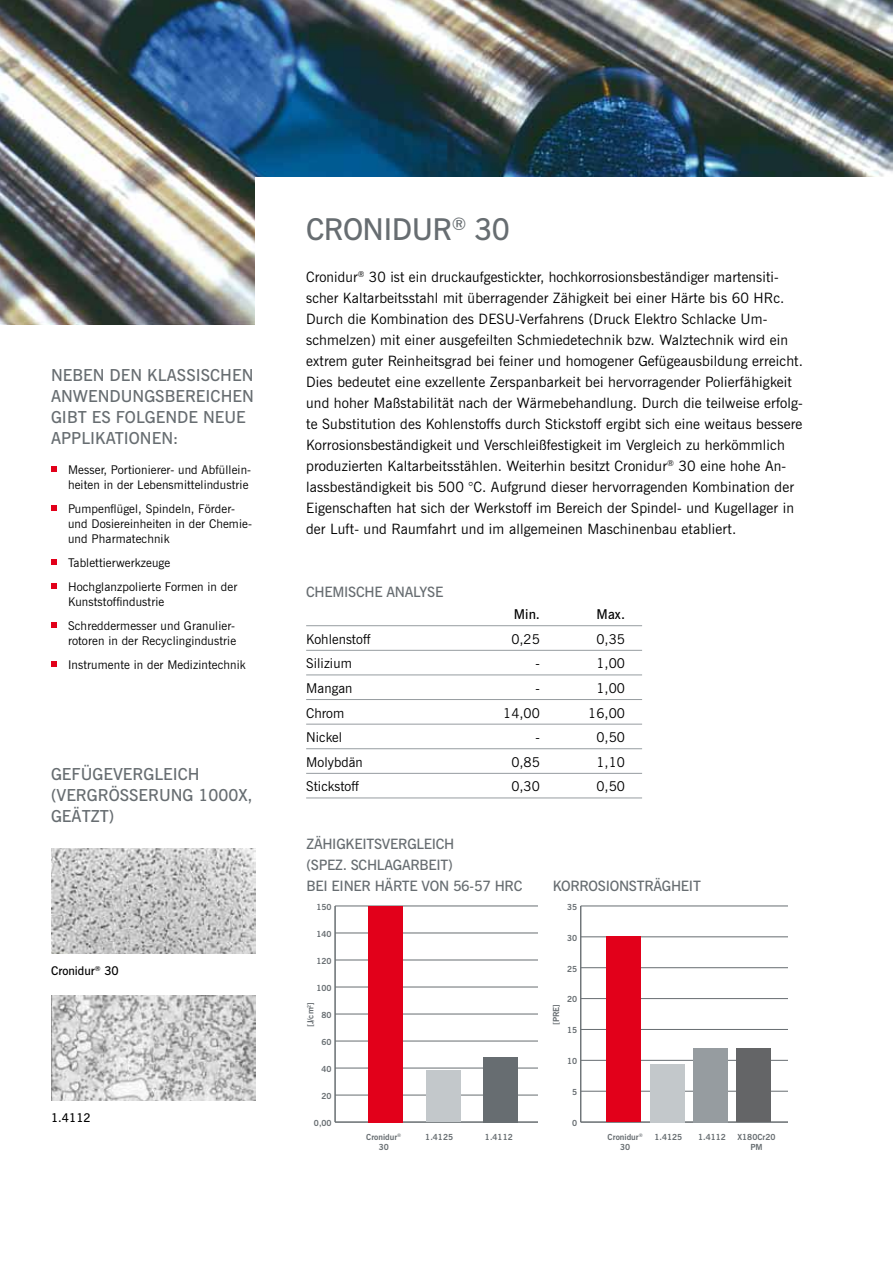
<style>
.page{position:relative;width:893px;height:1263px;background:#fff}
.page>*{position:absolute;margin:0;border:0;box-sizing:border-box;transform-origin:0 0}
.t1{font:600 30px "News Gothic BT";letter-spacing:-.02em;color:#676d71}
.t2{font:600 16.5px/21px "News Gothic BT";color:#676d71}
.t3{font:14.25px/21px "News Gothic BT";letter-spacing:.01em;color:#000}
.t4{font:600 14.25px/21px "News Gothic BT";letter-spacing:-.02em;color:#676d71}
.t5{font:13.5px "News Gothic BT";letter-spacing:.005em;color:#000}
.t6{font:600 13.5px "News Gothic BT";color:#000}
.t7{font:12px/15px "News Gothic BT";letter-spacing:.01em;color:#000}
.t8{font:600 12px "News Gothic BT";color:#000}
.t9{font:700 8.4px/10.1px "News Gothic BT";color:#676d71;text-align:center}
</style>
<div class="page">
<img style="left:0;top:0;width:893px;height:324px">
<div style="left:255px;top:177px;width:638px;height:168px;background:#fff"></div>
<hr style="left:306px;top:625px;width:336px;height:1px;background:#969ca0">
<hr style="left:306px;top:650px;width:336px;height:1px;background:#969ca0">
<hr style="left:306px;top:675px;width:336px;height:1px;background:#969ca0">
<hr style="left:306px;top:699px;width:336px;height:1px;background:#969ca0">
<hr style="left:306px;top:724px;width:336px;height:1px;background:#969ca0">
<hr style="left:306px;top:748px;width:336px;height:1px;background:#969ca0">
<hr style="left:306px;top:773px;width:336px;height:1px;background:#969ca0">
<hr style="left:306px;top:798px;width:336px;height:1px;background:#969ca0">
<img style="left:51px;top:849px;width:204px;height:105px">
<img style="left:51px;top:996px;width:204px;height:105px">
<svg style="left:51px;top:466px;width:6px;height:6px"></svg>
<svg style="left:51px;top:505px;width:6px;height:6px"></svg>
<svg style="left:51px;top:559px;width:6px;height:6px"></svg>
<svg style="left:51px;top:583px;width:6px;height:6px"></svg>
<svg style="left:51px;top:622px;width:6px;height:6px"></svg>
<svg style="left:51px;top:661px;width:6px;height:6px"></svg>
<hr style="left:335px;top:906px;width:1px;height:216px;background:#676d71">
<hr style="left:335px;top:1122px;width:202px;height:1px;background:#676d71">
<hr style="left:335px;top:1095px;width:202px;height:1px;background:#676d71">
<hr style="left:335px;top:1068px;width:202px;height:1px;background:#676d71">
<hr style="left:335px;top:1041px;width:202px;height:1px;background:#676d71">
<hr style="left:335px;top:1014px;width:202px;height:1px;background:#676d71">
<hr style="left:335px;top:987px;width:202px;height:1px;background:#676d71">
<hr style="left:335px;top:960px;width:202px;height:1px;background:#676d71">
<hr style="left:335px;top:933px;width:202px;height:1px;background:#676d71">
<hr style="left:335px;top:906px;width:202px;height:1px;background:#676d71">
<div style="left:483px;top:1057px;width:35px;height:65px;background:#676d71"></div>
<div style="left:426px;top:1070px;width:34px;height:52px;background:#c3c8cb"></div>
<div style="left:368px;top:906px;width:35px;height:216px;background:#e2001a"></div>
<hr style="left:580px;top:906px;width:1px;height:216px;background:#676d71">
<hr style="left:581px;top:1122px;width:207px;height:1px;background:#676d71">
<hr style="left:581px;top:1091px;width:207px;height:1px;background:#676d71">
<hr style="left:581px;top:1060px;width:207px;height:1px;background:#676d71">
<hr style="left:581px;top:1029px;width:207px;height:1px;background:#676d71">
<hr style="left:581px;top:998px;width:207px;height:1px;background:#676d71">
<hr style="left:581px;top:967px;width:207px;height:1px;background:#676d71">
<hr style="left:581px;top:936px;width:207px;height:1px;background:#676d71">
<hr style="left:581px;top:906px;width:207px;height:1px;background:#676d71">
<div style="left:736px;top:1048px;width:35px;height:74px;background:#646567"></div>
<div style="left:693px;top:1048px;width:35px;height:74px;background:#969ca0"></div>
<div style="left:650px;top:1064px;width:34px;height:58px;background:#c3c8cb"></div>
<div style="left:607px;top:936px;width:34px;height:186px;background:#e2001a"></div>
<p class="t2" style="left:51px;top:365px;width:204px">N EBEN DEN KLASSISCHEN<br>ANWENDUNGSBEREICHEN<br>GIBT ES FOLGENDE NEUE<br>APPLIKATIONEN:</p>
<p class="t7" style="left:68px;top:462px;width:185px">Messer, Portionierer- und Abfüllein&shy;heiten in der Lebensmittelindustrie</p>
<p class="t7" style="left:68px;top:501px;width:185px">Pumpenflügel, Spindeln, Förder&shy;und Dosiereinheiten in der Chemie&shy;und Pharmatechnik</p>
<p class="t7" style="left:68px;top:551px;width:171px;line-height:24px;text-indent:-11px">Tablettierwerkzeuge<br>Hochglanzpolierte Formen in der</p>
<p class="t7" style="left:68px;top:590px;width:169px;line-height:24px">Kunststoffindustrie<br>Schreddermesser und Granulier-</p>
<p class="t7" style="left:57px;top:629px;width:190px;line-height:24px;text-align:center">rotoren in der Recyclingindustrie<br>I nstrumente in der Medizintechnik</p>
<p class="t2" style="left:51px;top:764px;width:203px">GEFÜG EVERG LEICH<br>(VERG RÖSS ERUNG 1000X,<br>G EÄTZT)</p>
<p class="t8" style="left:51px;top:963px;width:69px">CRONIDUR<sup>®</sup> 30</p>
<p class="t8" style="left:51px;top:1110px;width:41px">1.4112</p>
<h1 class="t1" style="left:306px;top:211px;width:205px">CRONIDUR<sup>®</sup> 30</h1>
<p class="t3" style="left:306px;top:266px;width:498px">Cronidur<sup>®</sup> 30 ist ein druckaufgestickter, hochkorrosionsbeständiger martensiti&shy;scher Kaltarbeitsstahl mit überragender Zähigkeit bei einer Härte bis 60 HRc.<br>Durch die Kombination des DESU-Verfahrens (Druck Elektro Schlacke U m&shy;schmelzen) mit einer ausgefeilten Schmiedetechnik bzw. Walztechnik wird ein extrem guter Reinheitsgrad bei feiner und homogener Gefügeausbildung erreicht.<br>Dies bedeutet eine exzellente Zerspanbarkeit bei hervorragender Polierfähigkeit und hoher Maßstabilität nach der Wärmebehandlung. Durch die teilweise erfolg&shy;te Substitution des Kohlenstoffs durch Stickstoff ergibt sich eine weitaus bessere Korrosionsbeständigkeit und Verschleißfestigkeit im Vergleich zu herkömmlich produzierten Kaltarbeitsstählen. Weiterhin besitzt Cronidur<sup>®</sup> 30 eine hohe An&shy;lassbeständigkeit bis 500 °C. Aufgrund dieser hervorragenden Kombination der Eigenschaften hat sich der Werkstoff im Bereich der Spindel- und Kugellager in der Luft- und Raumfahrt und im allgemeinen Maschinenbau etabliert.</p>
<p class="t4" style="left:306px;top:581px;width:139px">CHEMISCHE ANALYSE</p>
<p class="t6" style="left:514px;top:606px;width:61px">MIN. M</p>
<p class="t6" style="left:608px;top:606px;width:19px">AX.</p>
<p class="t5" style="left:306px;top:631px;width:66px">Kohlenstoff</p>
<p class="t5" style="left:511px;top:631px;width:30px">0,25</p>
<p class="t5" style="left:596px;top:631px;width:30px">0,35</p>
<p class="t5" style="left:306px;top:655px;width:47px">Silizium</p>
<p class="t5" style="left:535px;top:655px;width:6px">-</p>
<p class="t5" style="left:596px;top:655px;width:30px">1,00</p>
<p class="t5" style="left:306px;top:680px;width:48px">Mangan</p>
<p class="t5" style="left:535px;top:680px;width:6px">-</p>
<p class="t5" style="left:596px;top:680px;width:30px">1,00</p>
<p class="t5" style="left:306px;top:704px;width:40px">Chrom</p>
<p class="t5" style="left:503px;top:704px;width:38px">14,00</p>
<p class="t5" style="left:588px;top:704px;width:38px">16,00</p>
<p class="t5" style="left:306px;top:729px;width:37px">N ickel</p>
<p class="t5" style="left:535px;top:729px;width:6px">-</p>
<p class="t5" style="left:596px;top:729px;width:30px">0,50</p>
<p class="t5" style="left:306px;top:754px;width:58px">Molybdän</p>
<p class="t5" style="left:511px;top:754px;width:30px">0,85</p>
<p class="t5" style="left:596px;top:754px;width:30px">1,10</p>
<p class="t5" style="left:306px;top:778px;width:54px">Stickstoff</p>
<p class="t5" style="left:511px;top:778px;width:30px">0,30</p>
<p class="t5" style="left:596px;top:778px;width:30px">0,50</p>
<p class="t4" style="left:306px;top:833px;width:198px">ZÄHIG KEITSVERG LEICH<br>(SPEZ. SCHLAGARBEIT)<br>BEI EINER HÄRTE VON 56-57 HRC</p>
<p class="t9" style="left:316px;top:902px;width:17px">150</p>
<p class="t9" style="left:316px;top:929px;width:17px">140</p>
<p class="t9" style="left:316px;top:956px;width:17px">120</p>
<p class="t9" style="left:316px;top:983px;width:17px">100</p>
<p class="t9" style="left:305px;top:1027px;width:27px;rotate:-90deg">[J/cm<sup>2</sup>]</p>
<p class="t9" style="left:322px;top:1010px;width:12px">80</p>
<p class="t9" style="left:322px;top:1037px;width:12px">60</p>
<p class="t9" style="left:322px;top:1064px;width:12px">40</p>
<p class="t9" style="left:322px;top:1091px;width:12px">20</p>
<p class="t9" style="left:314px;top:1118px;width:19px">0,00</p>
<p class="t9" style="left:366px;top:1132px;width:37px">Cronidur<sup>®<br></sup>30</p>
<p class="t9" style="left:425px;top:1132px;width:29px">1.4125</p>
<p class="t9" style="left:485px;top:1132px;width:29px">1.4112</p>
<p class="t4" style="left:553px;top:875px;width:150px">KORROSIONSTRÄG HEIT</p>
<p class="t9" style="left:567px;top:902px;width:12px">35</p>
<p class="t9" style="left:567px;top:932px;width:12px">30</p>
<p class="t9" style="left:567px;top:963px;width:12px">25</p>
<p class="t9" style="left:567px;top:994px;width:12px">20</p>
<p class="t9" style="left:551px;top:1025px;width:23px;rotate:-90deg">[PRE]</p>
<p class="t9" style="left:567px;top:1025px;width:12px">15</p>
<p class="t9" style="left:567px;top:1056px;width:12px">10</p>
<p class="t9" style="left:572px;top:1087px;width:7px">5</p>
<p class="t9" style="left:572px;top:1118px;width:7px">0</p>
<p class="t9" style="left:608px;top:1132px;width:37px">Cronidur<sup>®<br></sup>30</p>
<p class="t9" style="left:737px;top:1132px;width:40px">X180Cr20<br>PM</p>
<p class="t9" style="left:654px;top:1132px;width:29px">1.4125</p>
<p class="t9" style="left:698px;top:1132px;width:29px">1.4112</p>
</div>
